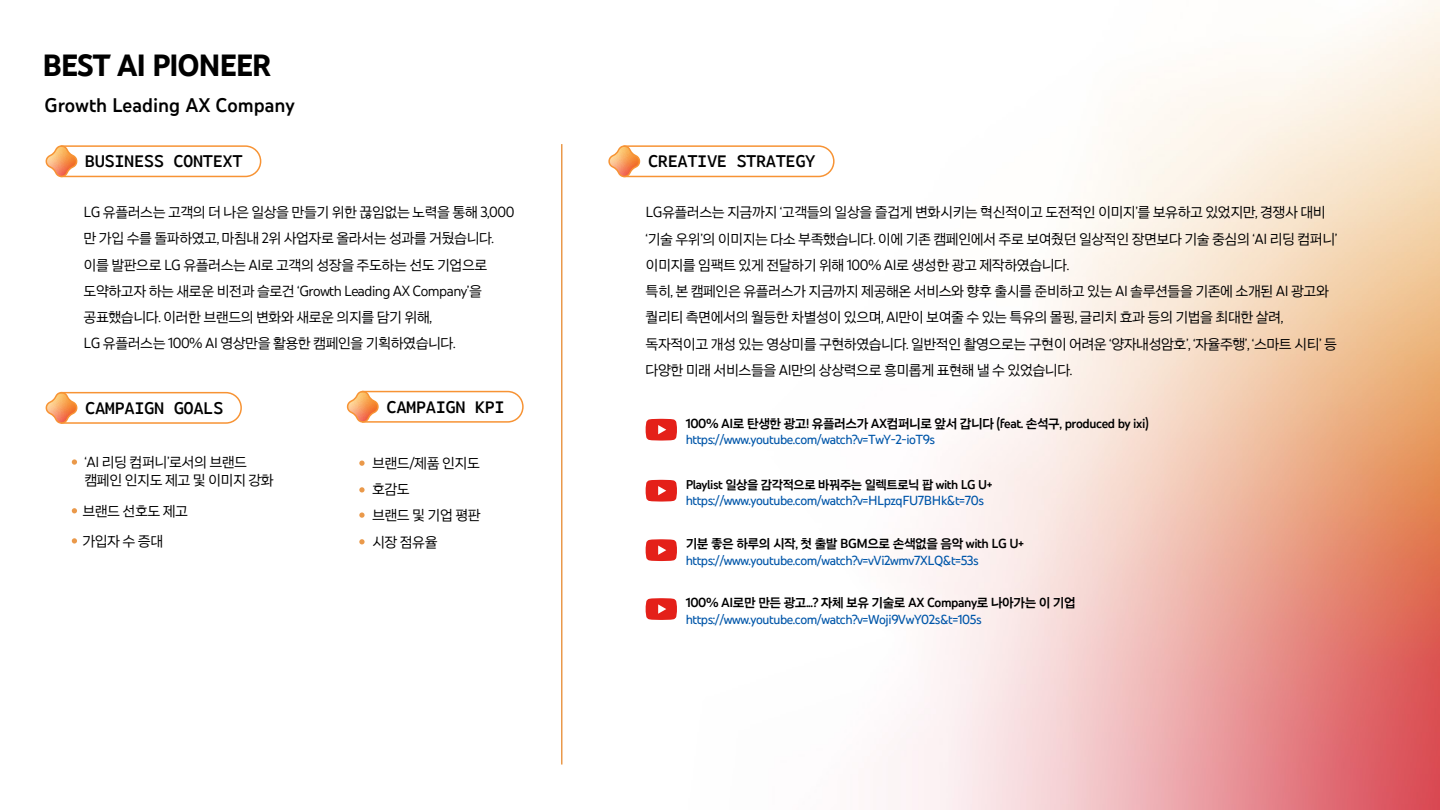
<style>
.page{position:relative;width:1440px;height:810px;background:#fff}
.page>*{position:absolute;margin:0;border:0;box-sizing:border-box;transform-origin:0 0}
.t1{font:700 31.5px "You Tube Sans 48 pt";letter-spacing:-.04em;color:#000}
.t2{font:600 20.25px "You Tube Sans 48 pt";color:#000}
.t3{font:600 17.25px "You Tube Sans Mono";letter-spacing:-.03em;color:#000}
.t4{font:15px/26.2px "You Tube Sans 48 pt";letter-spacing:-.03em;color:#000}
.t5{font:500 13.5px "You Tube Sans 48 pt";letter-spacing:-.03em;color:#0056a9}
.t6{font:600 13.5px "You Tube Sans 48 pt";letter-spacing:-.03em;color:#000}
.t7{font:600 13.12px "You Tube Sans 48 pt";letter-spacing:-.03em;color:#000}
</style>
<div class="page">
<img style="left:71px;top:0;width:1369px;height:810px">
<svg style="left:45px;top:145px;width:217px;height:35px"></svg>
<svg style="left:606px;top:145px;width:229px;height:35px"></svg>
<svg style="left:345px;top:390px;width:179px;height:35px"></svg>
<svg style="left:45px;top:391px;width:198px;height:35px"></svg>
<svg style="left:72px;top:459px;width:5px;height:6px"></svg>
<svg style="left:72px;top:508px;width:5px;height:5px"></svg>
<svg style="left:72px;top:538px;width:5px;height:6px"></svg>
<svg style="left:359px;top:461px;width:6px;height:5px"></svg>
<svg style="left:359px;top:487px;width:6px;height:6px"></svg>
<svg style="left:359px;top:512px;width:6px;height:6px"></svg>
<svg style="left:359px;top:539px;width:6px;height:5px"></svg>
<svg style="left:646px;top:419px;width:31px;height:22px"></svg>
<svg style="left:646px;top:480px;width:31px;height:22px"></svg>
<svg style="left:646px;top:539px;width:31px;height:22px"></svg>
<svg style="left:646px;top:598px;width:31px;height:22px"></svg>
<hr style="left:561px;top:144px;width:1px;height:621px;background:#ea994a">
<h1 class="t1" style="left:42px;top:47px;width:231px">BEST AI PIONEER</h1>
<h2 class="t2" style="left:45px;top:93px;width:252px">Growth Leading AX Company</h2>
<p class="t3" style="left:85px;top:148px;width:159px">BUSINESS CONTEXT</p>
<p class="t4" style="left:84px;top:199px;width:432px">LG 유플러스는 고객의 더 나은 일상을 만들기 위한 끊임없는 노력을 통해 3,000 만 가입 수를 돌파하였고, 마침내 2위 사업자로 올라서는 성과를 거뒀습니다. 이를 발판으로 LG 유플러스는 AI로 고객의 성장을 주도하는 선도 기업으로 도약하고자 하는 새로운 비전과 슬로건 ‘Growth Leading AX Company’을 공표했습니다. 이러한 브랜드의 변화와 새로운 의지를 담기 위해,<br>LG 유플러스는 100% AI 영상만을 활용한 캠페인을 기획하였습니다.</p>
<p class="t3" style="left:85px;top:395px;width:140px">CAMPAIGN GOALS</p>
<p class="t3" style="left:387px;top:394px;width:120px">CAMPAIGN KPI</p>
<p class="t4" style="left:85px;top:452px;width:191px;line-height:18.8px">‘AI 리딩 컴퍼니’로서의 브랜드 캠페인 인지도 제고 및 이미지 강화</p>
<p class="t4" style="left:82px;top:495px;width:107px;line-height:30.1px">브랜드 선호도 제고 가입자 수 증대</p>
<p class="t4" style="left:372px;top:449px;width:110px">브랜드/제품 인지도 호감도<br>브랜드 및 기업 평판 시장 점유율</p>
<p class="t3" style="left:648px;top:148px;width:169px">CREATIVE STRATEGY</p>
<p class="t4" style="left:646px;top:199px;width:693px">LG유플러스는 지금까지 ‘고객들의 일상을 즐겁게 변화시키는 혁신적이고 도전적인 이미지’를 보유하고 있었지만, 경쟁사 대비 ‘기술 우위’의 이미지는 다소 부족했습니다. 이에 기존 캠페인에서 주로 보여줬던 일상적인 장면보다 기술 중심의 ‘AI 리딩 컴퍼니’ 이미지를 임팩트 있게 전달하기 위해 100% AI로 생성한 광고 제작하였습니다.<br>특히, 본 캠페인은 유플러스가 지금까지 제공해온 서비스와 향후 출시를 준비하고 있는 AI 솔루션들을 기존에 소개된 AI 광고와 퀄리티 측면에서의 월등한 차별성이 있으며, AI만이 보여줄 수 있는 특유의 몰핑, 글리치 효과 등의 기법을 최대한 살려, 독자적이고 개성 있는 영상미를 구현하였습니다. 일반적인 촬영으로는 구현이 어려운 ‘양자내성암호’, ‘자율주행’, ‘스마트 시티’ 등 다양한 미래 서비스들을 AI만의 상상력으로 흥미롭게 표현해 낼 수 있었습니다.</p>
<p class="t6" style="left:686px;top:415px;width:465px">100% AI로 탄생한 광고! 유플러스가 AX컴퍼니로 앞서 갑니다 (feat. 손석구, produced by ixi)</p>
<p class="t5" style="left:686px;top:432px;width:251px">https://www.youtube.com/watch?v=TwY-2-ioT9s</p>
<p class="t7" style="left:686px;top:477px;width:308px">Playlist 일상을 감각적으로 바꿔주는 일렉트로닉 팝 with LG U+</p>
<p class="t5" style="left:686px;top:493px;width:300px">https://www.youtube.com/watch?v=HLpzqFU7BHk&amp;t=70s</p>
<p class="t6" style="left:686px;top:536px;width:340px">기분 좋은 하루의 시작, 첫 출발 BGM으로 손색없을 음악 with LG U+</p>
<p class="t5" style="left:686px;top:552px;width:295px">https://www.youtube.com/watch?v=vVi2wmv7XLQ&amp;t=53s</p>
<p class="t6" style="left:686px;top:595px;width:392px">100% AI로만 만든 광고...? 자체 보유 기술로 AX Company로 나아가는 이 기업</p>
<p class="t5" style="left:686px;top:611px;width:298px">https://www.youtube.com/watch?v=Woji9VwY02s&amp;t=105s</p>
</div>
